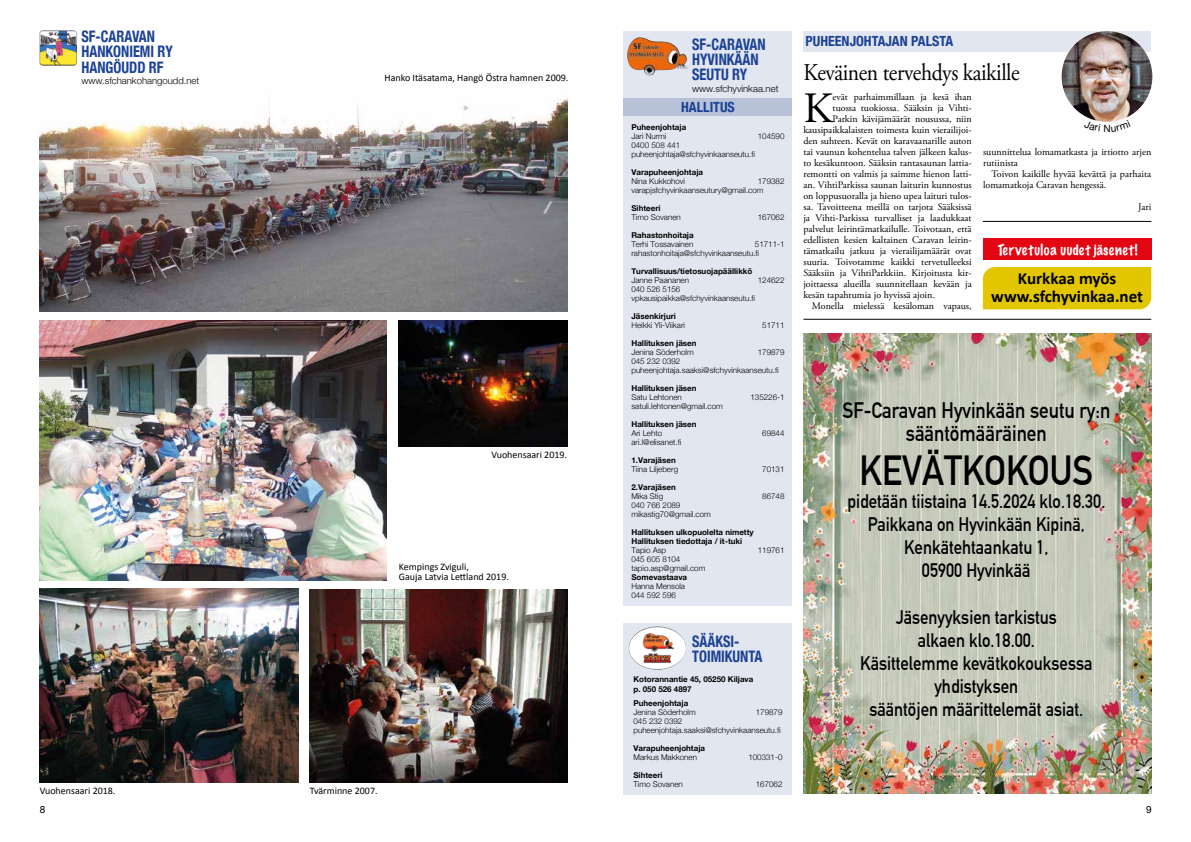
<style>
.page{position:relative;width:1191px;height:842px;background:#fff}
.page>*{position:absolute;margin:0;border:0;box-sizing:border-box;transform-origin:0 0}
.t1{font:43.2px "Adobe Garamond Pro";color:#000}
.t2{font:700 41.2px "DIN Alternate";color:#000;scale:.87 1}
.t3{font:24px "Adobe Garamond Pro";letter-spacing:-.02em;color:#000;scale:.9 1}
.t4{font:700 22px/23.1px "DIN Alternate";color:#000;text-align:center;scale:.87 1}
.t5{font:700 19.2px/23.1px "DIN Alternate";color:#000;text-align:center;scale:.87 1}
.t6{font:700 17px/17.9px "Calibri";color:#000;text-align:center}
.t7{font:700 condensed 15.9px/15.2px "Helvetica Neue";color:#1c4294;scale:.9 1}
.t8{font:700 condensed 14px "Helvetica Neue";color:#1c4294}
.t9{font:100 14px "Marker Felt";letter-spacing:.04em;color:#fff}
.t10{font:10px/11px "Adobe Garamond Pro";color:#000}
.t11{font:10px/10px "Calibri";color:#000}
.t12{font:10px "Helvetica Neue";color:#000}
.t13{font:300 9.5px "Helvetica Neue";color:#000}
.t14{font:300 8px/9px "Helvetica Neue";color:#000}
.t15{font:700 8px/9px "Helvetica Neue";color:#000}
</style>
<div class="page">
<img style="left:40px;top:40px;width:527px;height:271px">
<img style="left:40px;top:30px;width:37px;height:36px">
<div style="left:983px;top:267px;width:168px;height:42px;background:#e1c600"></div>
<div style="left:624px;top:31px;width:168px;height:575px;background:#e2e6f0"></div>
<div style="left:802px;top:31px;width:348px;height:20px;background:#e2e6f0"></div>
<div style="left:624px;top:99px;width:168px;height:17px;background:#b7c2d9"></div>
<img style="left:627px;top:37px;width:52px;height:38px">
<img style="left:1061px;top:31px;width:91px;height:91px;border-radius:45px">
<hr style="left:803px;top:319px;width:348px;height:1px;background:#000">
<hr style="left:983px;top:221px;width:168px;height:1px;background:#000">
<div style="left:983px;top:238px;width:168px;height:22px;background:#e30613"></div>
<div style="left:624px;top:623px;width:168px;height:171px;background:#e2e6f0"></div>
<img style="left:629px;top:626px;width:57px;height:44px">
<img style="left:40px;top:321px;width:347px;height:260px">
<img style="left:399px;top:321px;width:168px;height:126px">
<img style="left:40px;top:589px;width:258px;height:194px">
<img style="left:310px;top:590px;width:257px;height:193px">
<img style="left:803px;top:333px;width:348px;height:461px">
<svg style="left:1094px;top:120px;width:25px;height:2px"></svg>
<h3 class="t7" style="left:81px;top:28px;width:103px">SF-CARAVAN<br>HANKONIEMI RY<br>HANGÖUDD RF</h3>
<p class="t13" style="left:81px;top:73px;width:119px">www.sfchankohangoudd.net</p>
<p class="t11" style="left:384px;top:72px;width:185px">Hanko Itäsatama, Hangö Östra hamnen 2009.</p>
<p class="t11" style="left:491px;top:450px;width:77px">Vuohensaari 2019.</p>
<p class="t11" style="left:399px;top:562px;width:112px">Kempings Zviguli,<br>Gauja Latvia Lettland 2019.</p>
<p class="t11" style="left:40px;top:785px;width:77px">Vuohensaari 2018.</p>
<p class="t11" style="left:310px;top:785px;width:69px">Tvärminne 2007.</p>
<h3 class="t7" style="left:692px;top:36px;width:83px">SF-CARAVAN<br>HYVINKÄÄN<br>SEUTU RY</h3>
<p class="t13" style="left:692px;top:81px;width:88px">www.sfchyvinkaa.net</p>
<h3 class="t8" style="left:681px;top:95px;width:55px">HALLITUS</h3>
<p class="t15" style="left:631px;top:123px;width:56px">Puheenjohtaja</p>
<p class="t14" style="left:631px;top:131px;width:36px">Jari Nurmi</p>
<p class="t14" style="left:758px;top:131px;width:28px">104590</p>
<p class="t14" style="left:631px;top:140px;width:125px">0400 508 441 puheenjohtaja@sfchyvinkaanseutu.fi</p>
<p class="t15" style="left:631px;top:168px;width:73px">Varapuheenjohtaja</p>
<p class="t14" style="left:631px;top:176px;width:55px">Nina Kukkohovi</p>
<p class="t14" style="left:631px;top:176px;width:155px;text-indent:126px">179382 varapjsfchyvinkaanseutury@gmail.com</p>
<p class="t15" style="left:631px;top:204px;width:31px">Sihteeri</p>
<p class="t14" style="left:631px;top:212px;width:51px">Timo Sovanen</p>
<p class="t14" style="left:758px;top:212px;width:28px">167062</p>
<p class="t15" style="left:631px;top:231px;width:64px">Rahastonhoitaja</p>
<p class="t14" style="left:631px;top:239px;width:63px">Terhi Tossavainen</p>
<p class="t14" style="left:631px;top:239px;width:155px;text-indent:123px">51711-1 rahastonhoitaja@sfchyvinkaanseutu.fi</p>
<p class="t15" style="left:631px;top:267px;width:122px">Turvallisuus/tietosuojapäällikkö</p>
<p class="t14" style="left:631px;top:275px;width:59px">Janne Paananen</p>
<p class="t14" style="left:758px;top:275px;width:28px">124622</p>
<p class="t14" style="left:631px;top:284px;width:125px">040 526 5156 vpkausipaikka@sfchyvinkaanseutu.fi</p>
<p class="t15" style="left:631px;top:312px;width:46px">Jäsenkirjuri</p>
<p class="t14" style="left:631px;top:320px;width:55px">Heikki Yli-Viikari</p>
<p class="t14" style="left:762px;top:320px;width:24px">51711</p>
<p class="t15" style="left:631px;top:339px;width:67px">Hallituksen jäsen</p>
<p class="t14" style="left:631px;top:347px;width:64px">Jenina Söderholm</p>
<p class="t14" style="left:758px;top:347px;width:28px">179879</p>
<p class="t14" style="left:631px;top:356px;width:149px">045 232 0392 puheenjohtaja.saaksi@sfchyvinkaanseutu.fi</p>
<p class="t15" style="left:631px;top:384px;width:67px">Hallituksen jäsen</p>
<p class="t14" style="left:631px;top:392px;width:52px">Satu Lehtonen</p>
<p class="t14" style="left:750px;top:392px;width:36px">135226-1</p>
<p class="t14" style="left:631px;top:401px;width:93px">satuli.lehtonen@gmail.com</p>
<p class="t15" style="left:631px;top:420px;width:67px">Hallituksen jäsen</p>
<p class="t14" style="left:631px;top:428px;width:32px">Ari Lehto</p>
<p class="t14" style="left:762px;top:428px;width:24px">69844</p>
<p class="t14" style="left:631px;top:437px;width:51px">ari.l@elisanet.fi</p>
<p class="t15" style="left:631px;top:456px;width:46px">1.Varajäsen</p>
<p class="t14" style="left:631px;top:464px;width:48px">Tiina Liljeberg</p>
<p class="t14" style="left:762px;top:464px;width:24px">70131</p>
<p class="t15" style="left:631px;top:483px;width:46px">2.Varajäsen</p>
<p class="t14" style="left:631px;top:491px;width:33px">Mika Stig</p>
<p class="t14" style="left:762px;top:491px;width:24px">86748</p>
<p class="t14" style="left:631px;top:500px;width:81px">040 766 2089 mikastig70@gmail.com</p>
<p class="t15" style="left:631px;top:528px;width:124px">Hallituksen ulkopuolelta nimetty<br>Hallituksen tiedottaja / it-tuki</p>
<p class="t14" style="left:631px;top:545px;width:36px">Tapio Asp</p>
<p class="t14" style="left:758px;top:545px;width:28px">119761</p>
<p class="t14" style="left:631px;top:554px;width:75px">045 605 8104 tapio.asp@gmail.com</p>
<p class="t15" style="left:631px;top:573px;width:57px">Somevastaava</p>
<p class="t14" style="left:631px;top:581px;width:55px">Hanna Mensola<br>044 592 596</p>
<h3 class="t7" style="left:692px;top:633px;width:80px">SÄÄKSI-<br>TOIMIKUNTA</h3>
<p class="t15" style="left:633px;top:675px;width:121px;line-height:9.5px">Kotorannantie 45, 05250 Kiljava p. 050 526 4897</p>
<p class="t15" style="left:633px;top:699px;width:56px">Puheenjohtaja</p>
<p class="t14" style="left:633px;top:707px;width:64px">Jenina Söderholm</p>
<p class="t14" style="left:756px;top:707px;width:28px">179879</p>
<p class="t14" style="left:633px;top:716px;width:149px">045 232 0392 puheenjohtaja.saaksi@sfchyvinkaanseutu.fi</p>
<p class="t15" style="left:633px;top:744px;width:73px">Varapuheenjohtaja</p>
<p class="t14" style="left:633px;top:752px;width:65px">Markus Makkonen</p>
<p class="t14" style="left:748px;top:752px;width:36px">100331-0</p>
<p class="t15" style="left:633px;top:771px;width:31px">Sihteeri</p>
<p class="t14" style="left:633px;top:779px;width:51px">Timo Sovanen</p>
<p class="t14" style="left:756px;top:779px;width:28px">167062</p>
<h3 class="t8" style="left:805px;top:29px;width:149px">PUHEENJOHTAJAN PALSTA</h3>
<h3 class="t3" style="left:803px;top:58px;width:242px">Keväinen tervehdys kaikille</h3>
<h1 class="t1" style="left:803px;top:83px;width:31px">K</h1>
<p class="t10" style="left:832px;top:92px;width:141px">evät parhaimmillaan ja kesä ihan</p>
<p class="t10" style="left:832px;top:103px;width:141px">tuossa tuokiossa. Sääksin ja Vihti-</p>
<p class="t10" style="left:832px;top:114px;width:141px">Parkin kävijämäärät nousussa, niin</p>
<p class="t10" style="left:803px;top:125px;width:170px">kausipaikkalaisten toimesta kuin vierailijoi-</p>
<p class="t10" style="left:803px;top:136px;width:170px">den suhteen. Kevät on karavaanarille auton</p>
<p class="t10" style="left:803px;top:147px;width:170px">tai vaunun kohentelua talven jälkeen kalus-</p>
<p class="t10" style="left:803px;top:158px;width:170px">to kesäkuntoon. Sääksin rantasaunan lattia-</p>
<p class="t10" style="left:803px;top:169px;width:170px">remontti on valmis ja saimme hienon latti-</p>
<p class="t10" style="left:803px;top:180px;width:170px">an. VihtiParkissa saunan laiturin kunnostus</p>
<p class="t10" style="left:803px;top:191px;width:170px">on loppusuoralla ja hieno upea laituri tulos-</p>
<p class="t10" style="left:803px;top:202px;width:170px">sa. Tavoitteena meillä on tarjota Sääksissä</p>
<p class="t10" style="left:803px;top:213px;width:170px">ja Vihti-Parkissa turvalliset ja laadukkaat</p>
<p class="t10" style="left:803px;top:224px;width:170px">palvelut leirintämatkailulle. Toivotaan, että</p>
<p class="t10" style="left:803px;top:235px;width:170px">edellisten kesien kaltainen Caravan leirin-</p>
<p class="t10" style="left:803px;top:246px;width:170px">tämatkailu jatkuu ja vierailijamäärät ovat</p>
<p class="t10" style="left:803px;top:257px;width:170px">suuria. Toivotamme kaikki tervetulleeksi</p>
<p class="t10" style="left:803px;top:268px;width:170px">Sääksiin ja VihtiParkkiin. Kirjoitusta kir-</p>
<p class="t10" style="left:803px;top:279px;width:170px">joittaessa alueilla suunnitellaan kevään ja</p>
<p class="t10" style="left:803px;top:290px;width:133px">kesän tapahtumia jo hyvissä ajoin.</p>
<p class="t10" style="left:812px;top:301px;width:161px">Monella mielessä kesäloman vapaus,</p>
<p class="t10" style="left:983px;top:147px;width:170px">suunnittelua lomamatkasta ja irtiotto arjen rutiinista</p>
<p class="t10" style="left:983px;top:169px;width:170px;text-indent:8px">Toivon kaikille hyvää kevättä ja parhaita lomamatkoja Caravan hengessä.</p>
<p class="t10" style="left:1138px;top:202px;width:15px">Jari</p>
<h3 class="t9" style="left:997px;top:238px;width:141px">Tervetuloa uudet jäsenet!</h3>
<h3 class="t6" style="left:991px;top:268px;width:153px">Kurkkaa myös www.sfchyvinkaa.net</h3>
<h3 class="t4" style="left:842px;top:397px;width:309px">SF-Caravan Hyvinkään seutu ry:n sääntömääräinen</h3>
<h2 class="t2" style="left:859px;top:439px;width:270px">KEVÄTKOKOUS</h2>
<h3 class="t5" style="left:847px;top:489px;width:298px">pidetään tiistaina 14.5.2024 klo.18.30.<br>Paikkana on Hyvinkään Kipinä,<br>Kenkätehtaankatu 1,<br>05900 Hyvinkää</h3>
<h3 class="t5" style="left:860px;top:604px;width:269px">Jäsenyyksien tarkistus<br>alkaen klo.18.00.<br>Käsittelemme kevätkokouksessa yhdistyksen<br>sääntöjen määrittelemät asiat.</h3>
<p class="t12" style="left:40px;top:802px;width:7px">8</p>
<p class="t12" style="left:1146px;top:802px;width:7px">9</p>
</div>
